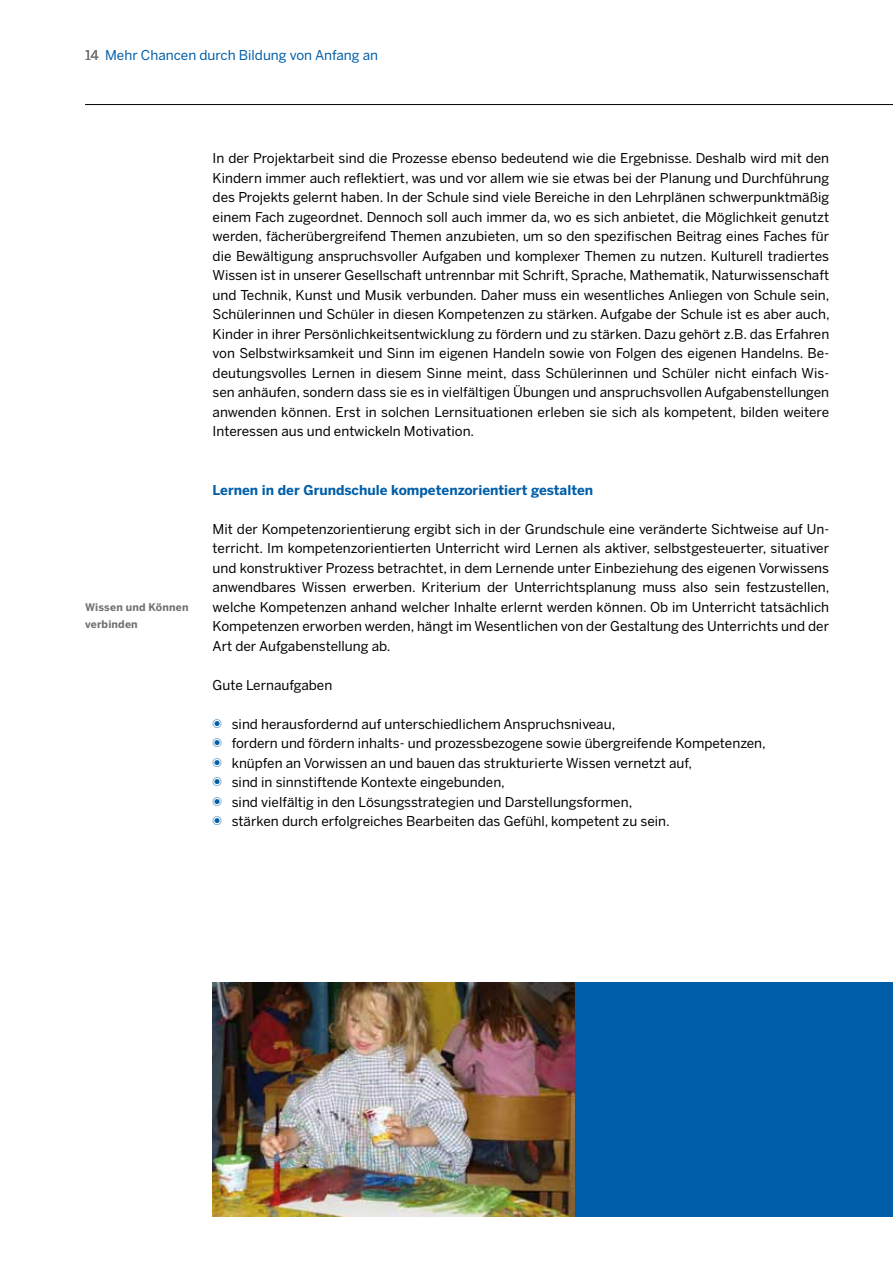
<style>
.page{position:relative;width:893px;height:1263px;background:#fff}
.page>*{position:absolute;margin:0;border:0;box-sizing:border-box;transform-origin:0 0}
.t1{font:13.5px/19.5px "Benton Sans";color:#000;text-align:justify}
.t2{font:700 13.5px "Benton Sans";color:#005ea8}
.t3{font:13.5px "Benton Sans";color:#005ea8}
.t4{font:700 10.5px/16.5px "Benton Sans";letter-spacing:.02em;color:#707172}
.s1{color:#707172}
</style>
<div class="page">
<hr style="left:85px;top:104px;width:808px;height:1px;background:#000">
<div style="left:574px;top:982px;width:319px;height:234px;background:#005ea8"></div>
<img style="left:213px;top:982px;width:361px;height:234px">
<p class="t3" style="left:85px;top:47px;width:295px"><span class="s1">14</span> Mehr Chancen durch Bildung von Anfang an</p>
<p class="t4" style="left:85px;top:599px;width:105px">Wissen und Können verbinden</p>
<p class="t1" style="left:213px;top:148px;width:619px">In der Projektarbeit sind die Prozesse ebenso bedeutend wie die Ergebnisse. Deshalb wird mit den Kindern immer auch reflektiert, was und vor allem wie sie etwas bei der Planung und Durchführung des Projekts gelernt haben. In der Schule sind viele Bereiche in den Lehrplänen schwerpunktmäßig einem Fach zugeordnet. Dennoch soll auch immer da, wo es sich anbietet, die Möglichkeit genutzt werden, fächerübergreifend Themen anzubieten, um so den spezifischen Beitrag eines Faches für die Bewältigung anspruchsvoller Aufgaben und komplexer Themen zu nutzen. Kulturell tradiertes Wissen ist in unserer Gesellschaft untrennbar mit Schrift, Sprache, Mathematik, Naturwissenschaft und Technik, Kunst und Musik verbunden. Daher muss ein wesentliches Anliegen von Schule sein, Schülerinnen und Schüler in diesen Kompetenzen zu stärken. Aufgabe der Schule ist es aber auch, Kinder in ihrer Persönlichkeitsentwicklung zu fördern und zu stärken. Dazu gehört z.B. das Erfahren von Selbstwirksamkeit und Sinn im eigenen Handeln sowie von Folgen des eigenen Handelns. Be&shy;deutungsvolles Lernen in diesem Sinne meint, dass Schülerinnen und Schüler nicht einfach Wis&shy;sen anhäufen, sondern dass sie es in vielfältigen Übungen und anspruchsvollen Aufgabenstellungen anwenden können. Erst in solchen Lernsituationen erleben sie sich als kompetent, bilden weitere Interessen aus und entwickeln Motivation.</p>
<p class="t2" style="left:213px;top:481px;width:382px">Lernen in der Grundschule kompetenzorientiert gestalten</p>
<p class="t1" style="left:213px;top:519px;width:618px">Mit der Kompetenzorientierung ergibt sich in der Grundschule eine veränderte Sichtweise auf Un&shy;terricht. Im kompetenzorientierten Unterricht wird Lernen als aktiver, selbstgesteuerter, situativer und konstruktiver Prozess betrachtet, in dem Lernende unter Einbeziehung des eigenen Vorwissens anwendbares Wissen erwerben. Kriterium der Unterrichtsplanung muss also sein festzustellen, welche Kompetenzen anhand welcher Inhalte erlernt werden können. Ob im Unterricht tatsächlich Kompetenzen erworben werden, hängt im Wesentlichen von der Gestaltung des Unterrichts und der Art der Aufgabenstellung ab.</p>
<p class="t1" style="left:213px;top:675px;width:121px">Gute Lernaufgaben</p>
<p class="t1" style="left:232px;top:714px;width:536px;text-align:left">sind herausfordernd auf unterschiedlichem Anspruchsniveau,<br>fordern und fördern inhalts- und prozessbezogene sowie übergreifende Kompetenzen, knüpfen an Vorwissen an und bauen das strukturierte Wissen vernetzt auf,<br>sind in sinnstiftende Kontexte eingebunden,<br>sind vielfältig in den Lösungsstrategien und Darstellungsformen,<br>stärken durch erfolgreiches Bearbeiten das Gefühl, kompetent zu sein.</p>
</div>
